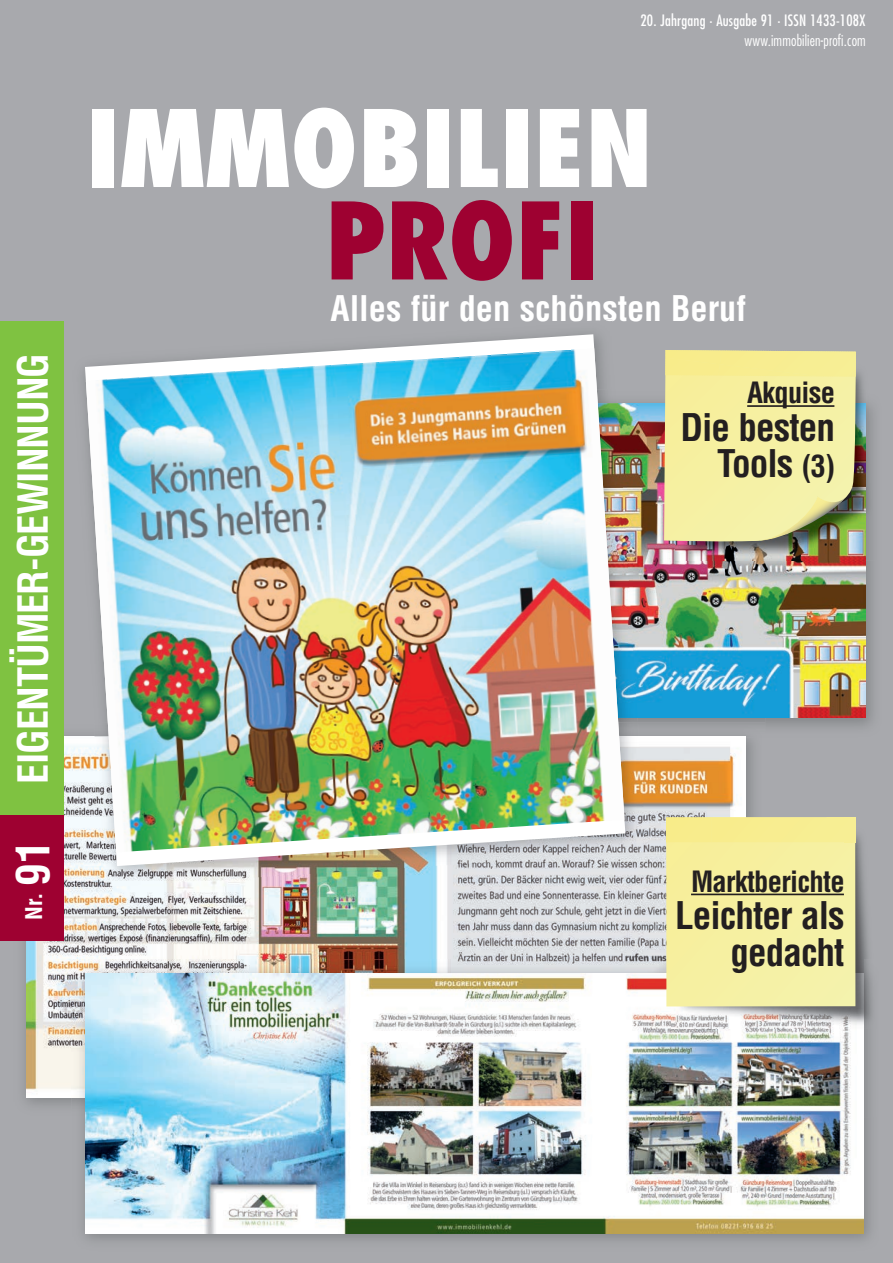
<style>
.page{position:relative;width:893px;height:1263px;background:#a8a9ad}
.page>*{position:absolute;margin:0;border:0;box-sizing:border-box;transform-origin:0 0}
.t1{font:800 condensed 103.5px "Futura";color:#fff}
.t2{font:800 condensed 103.5px "Futura";color:#9e0131}
.t3{font:700 condensed 40.5px "Helvetica";letter-spacing:-.025em;color:#fff}
.t4{font:700 condensed 37.2px/36.8px "Helvetica";letter-spacing:-.025em;color:#231f20;text-align:right}
.t5{font:700 condensed 34.5px "Helvetica";color:#fff}
.t6{font:700 condensed 28.65px "Helvetica";letter-spacing:-.025em;color:#231f20}
.t7{font:700 condensed 22.5px "Helvetica";color:#fff}
.t8{font:condensed 15.3px "Futura";letter-spacing:.01em;color:#fff}
.t9{font:300 condensed 15.3px "Futura";letter-spacing:.01em;color:#fff}
.s1{font-size:45px}
.s2{font-size:30px}
</style>
<div class="page">
<img style="left:27px;top:736px;width:718px;height:361px">
<div style="left:0;top:321px;width:64px;height:495px;background:#7fc241"></div>
<div style="left:0;top:815px;width:64px;height:125px;background:#9e0131"></div>
<img style="left:83px;top:1117px;width:788px;height:124px">
<img style="left:863px;top:1029px;width:8px;height:88px">
<img style="left:71px;top:1097px;width:14px;height:20px">
<img style="left:71px;top:959px;width:595px;height:138px">
<img style="left:85px;top:973px;width:778px;height:260px">
<img style="left:646px;top:736px;width:99px;height:2px">
<img style="left:639px;top:403px;width:227px;height:315px">
<img style="left:95px;top:736px;width:551px;height:151px">
<svg style="left:596px;top:319px;width:16px;height:2px"></svg>
<img style="left:625px;top:403px;width:13px;height:315px">
<svg style="left:85px;top:334px;width:540px;height:532px"></svg>
<img style="left:86px;top:348px;width:538px;height:504px">
<img style="left:675px;top:372px;width:201px;height:188px">
<img style="left:866px;top:403px;width:1px;height:157px">
<img style="left:664px;top:376px;width:192px;height:166px">
<img style="left:759px;top:496px;width:88px;height:45px">
<img style="left:665px;top:350px;width:55px;height:8px">
<img style="left:720px;top:350px;width:135px;height:27px">
<img style="left:852px;top:352px;width:4px;height:25px">
<img style="left:665px;top:358px;width:55px;height:18px">
<img style="left:718px;top:364px;width:101px;height:12px">
<hr style="left:747px;top:405px;width:87px;height:2px;background:#231f20">
<img style="left:672px;top:825px;width:201px;height:204px">
<img style="left:863px;top:973px;width:1px;height:56px">
<img style="left:666px;top:842px;width:189px;height:164px">
<div style="left:666px;top:817px;width:189px;height:25px;background:#f8ed8f"></div>
<hr style="left:691px;top:893px;width:153px;height:2px;background:#231f20">
<h2 class="t3" style="left:10px;top:783px;width:432px;rotate:-90deg">EIGENTÜMER-GEWINNUNG</h2>
<h3 class="t7" style="left:21px;top:920px;width:82px;rotate:-90deg">Nr. <span class="s1">91</span></h3>
<p class="t8" style="left:640px;top:14px;width:227px">20. Jahrgang · Ausgabe 91 · ISSN 1433-108X</p>
<p class="t9" style="left:744px;top:34px;width:123px">www.immobilien-profi.com</p>
<h1 class="t1" style="left:86px;top:105px;width:568px">IMMOBILIEN</h1>
<h1 class="t2" style="left:325px;top:197px;width:275px">PROFI</h1>
<h3 class="t5" style="left:330px;top:288px;width:417px">Alles für den schönsten Beruf</h3>
<h3 class="t6" style="left:747px;top:377px;width:89px">Akquise</h3>
<h3 class="t4" style="left:680px;top:409px;width:156px">Die besten<br>Tools <span class="s2">(3)</span></h3>
<h3 class="t6" style="left:691px;top:865px;width:155px">Marktberichte</h3>
<h3 class="t4" style="left:675px;top:898px;width:171px">Leichter als gedacht</h3>
</div>
